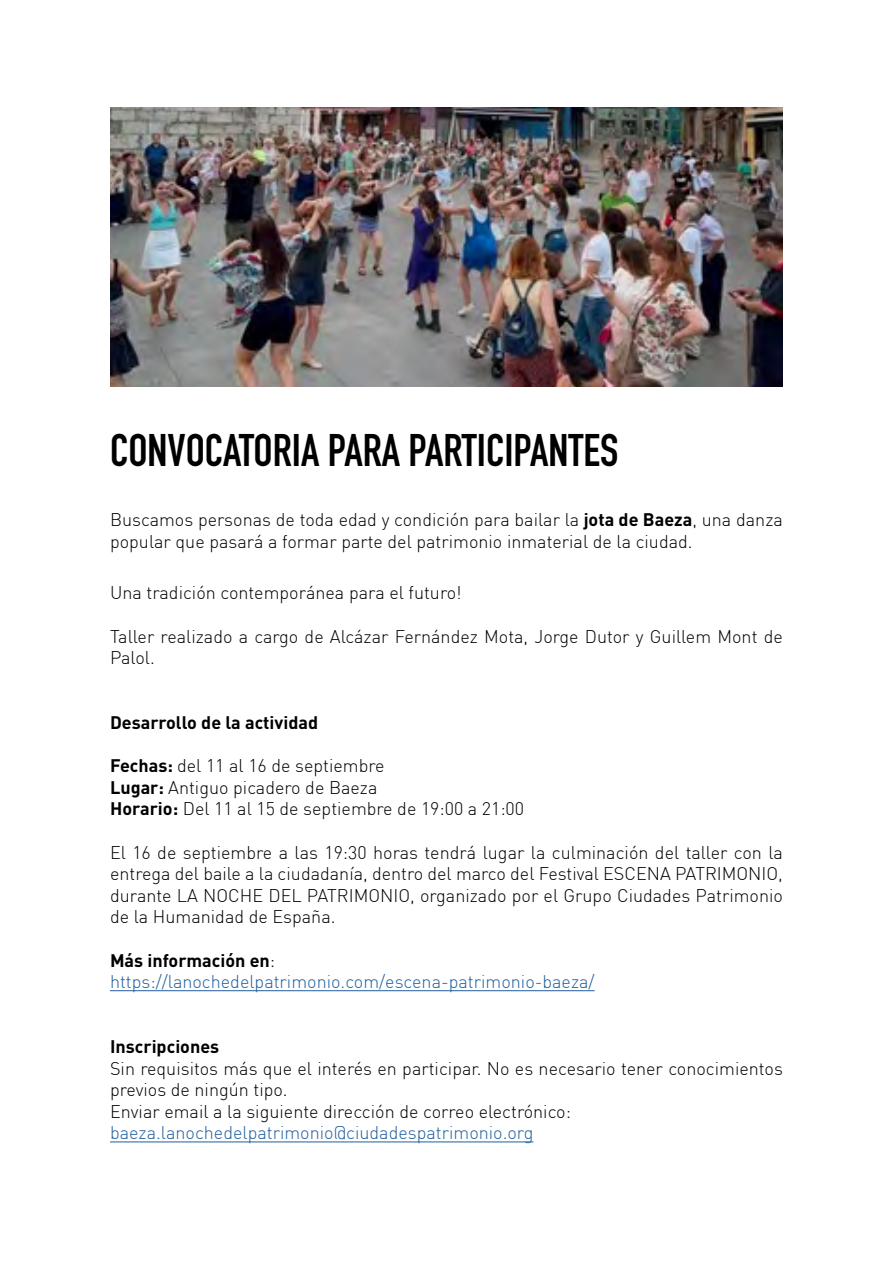
<style>
.page{position:relative;width:893px;height:1263px;background:#fff}
.page>*{position:absolute;margin:0;border:0;box-sizing:border-box;transform-origin:0 0}
.t1{font:700 45px "DIN Condensed";color:#000}
.t2{font:300 18px/21.6px "DIN";color:#000}
.t3{font:300 18px/21.6px "DIN";color:#215e9e}
.t4{font:700 18px "DIN";color:#000}
.s1{font-weight:700}
.s2{font-weight:700;color:#000}
.s3{color:#000}
</style>
<div class="page">
<hr style="left:110px;top:990px;width:485px;height:1px;background:#215e9e">
<hr style="left:110px;top:1141px;width:423px;height:1px;background:#215e9e">
<img style="left:110px;top:108px;width:673px;height:279px">
<h1 class="t1" style="left:110px;top:420px;width:510px">CONVOCATORIA PARA PARTICIPANTES</h1>
<p class="t2" style="left:110px;top:508px;width:674px">Buscamos personas de toda edad y condición para bailar la <span class="s1">jota de Baeza</span>, una danza popular que pasará a formar parte del patrimonio inmaterial de la ciudad.</p>
<p class="t2" style="left:110px;top:582px;width:353px">Una tradición contemporánea para el futuro!</p>
<p class="t2" style="left:110px;top:625px;width:674px">Taller realizado a cargo de Alcázar Fernández Mota, Jorge Dutor y Guillem Mont de<br>Palol.</p>
<p class="t4" style="left:110px;top:711px;width:210px">Desarrollo de la actividad</p>
<p class="t2" style="left:110px;top:755px;width:416px"><span class="s1">Fechas:</span> del 11 al 16 de septiembre<br><span class="s1">Lugar:</span> Antiguo picadero de Baeza<br><span class="s1">Horario:</span> Del 11 al 15 de septiembre de 19:00 a 21:00</p>
<p class="t2" style="left:110px;top:841px;width:674px;text-align:justify">El 16 de septiembre a las 19:30 horas tendrá lugar la culminación del taller con la entrega del baile a la ciudadanía, dentro del marco del Festival ESCENA PATRIMONIO, durante LA NOCHE DEL PATRIMONIO, organizado por el Grupo Ciudades Patrimonio de la Humanidad de España.</p>
<p class="t3" style="left:110px;top:949px;width:486px"><span class="s2">Más información en</span><span class="s3">: </span>https://lanochedelpatrimonio.com/escena-patrimonio-baeza/</p>
<p class="t4" style="left:110px;top:1035px;width:111px">Inscripciones</p>
<p class="t2" style="left:110px;top:1057px;width:674px">Sin requisitos más que el interés en participar. No es necesario tener conocimientos previos de ningún tipo.<br>Enviar email a la siguiente dirección de correo electrónico:</p>
<p class="t3" style="left:110px;top:1122px;width:425px">baeza.lanochedelpatrimonio@ciudadespatrimonio.org</p>
</div>
